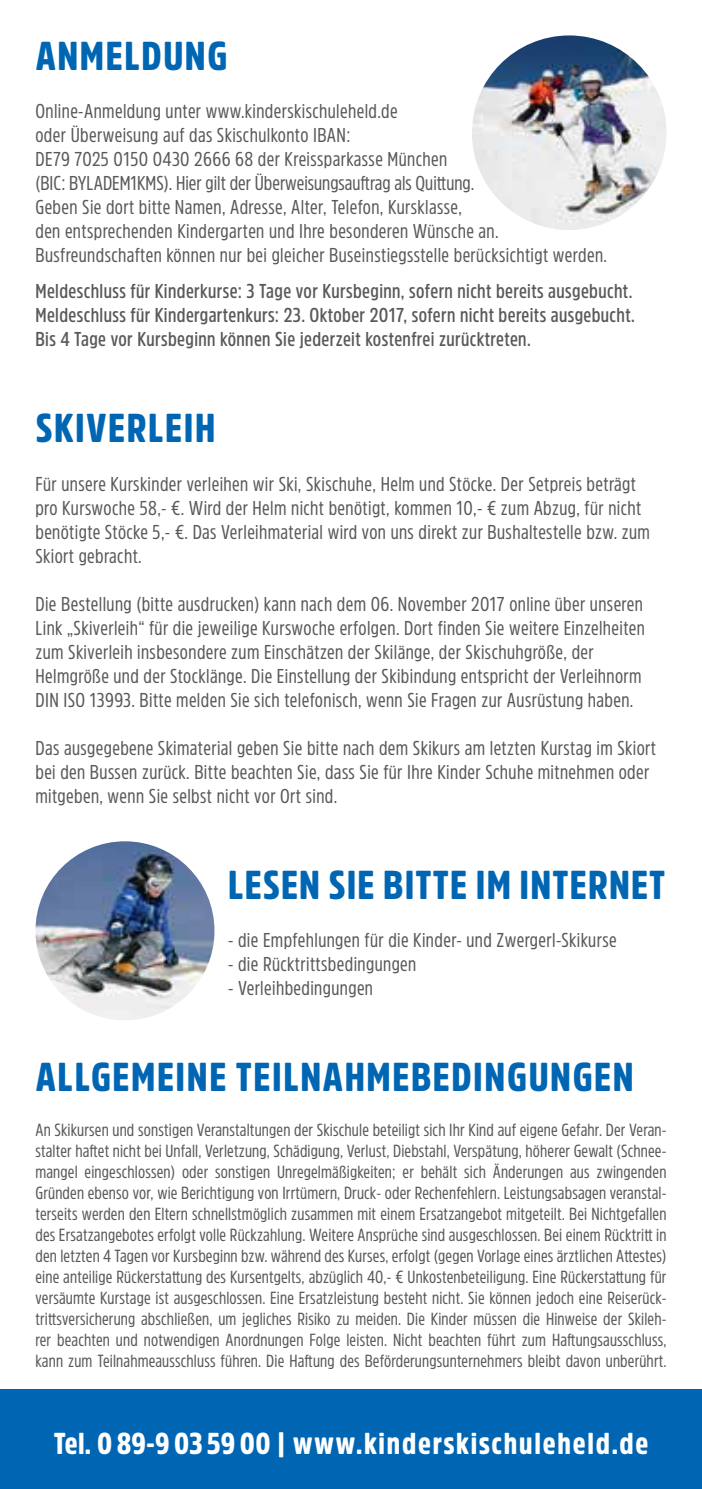
<style>
.page{position:relative;width:702px;height:1489px;background:#fff}
.page>*{position:absolute;margin:0;border:0;box-sizing:border-box;transform-origin:0 0}
.t1{font:900 40px "Amsi Pro Cond";letter-spacing:.04em;color:#0066b3}
.t2{font:900 30px "Amsi Pro Cond";letter-spacing:.06em;color:#fff}
.t3{font:20px/24px "Amsi Pro Cond";letter-spacing:.02em;color:#58595b}
.t4{font:600 20px/24px "Amsi Pro Cond";letter-spacing:.02em;color:#58595b}
.t5{font:17.5px/21px "Amsi Pro Cond";letter-spacing:.01em;color:#58595b;text-align:justify}
</style>
<div class="page">
<div style="left:0;top:1389px;width:702px;height:99px;background:#0066b3"></div>
<img style="left:472px;top:35px;width:194px;height:195px;border-radius:97px">
<img style="left:35px;top:841px;width:179px;height:179px;border-radius:89px">
<h1 class="t1" style="left:36px;top:28px;width:193px">ANMELDUNG</h1>
<p class="t3" style="left:35px;top:98px;width:573px">Online-Anmeldung unter www.kinderskischuleheld.de<br>oder Überweisung auf das Skischulkonto IBAN:<br>DE79 7025 0150 0430 2666 68 der Kreissparkasse München<br>(BIC: BYLADEM1KMS). Hier gilt der Überweisungsauftrag als Quittung.<br>Geben Sie dort bitte Namen, Adresse, Alter, Telefon, Kursklasse,<br>den entsprechenden Kindergarten und Ihre besonderen Wünsche an.<br>Busfreundschaften können nur bei gleicher Buseinstiegsstelle berücksichtigt werden.</p>
<p class="t4" style="left:35px;top:279px;width:601px">Meldeschluss für Kinderkurse: 3 Tage vor Kursbeginn, sofern nicht bereits ausgebucht.<br>Meldeschluss für Kindergartenkurs: 23. Oktober 2017, sofern nicht bereits ausgebucht.<br>Bis 4 Tage vor Kursbeginn können Sie jederzeit kostenfrei zurücktreten.</p>
<h1 class="t1" style="left:36px;top:401px;width:181px">SKIVERLEIH</h1>
<p class="t3" style="left:35px;top:471px;width:616px">Für unsere Kurskinder verleihen wir Ski, Skischuhe, Helm und Stöcke. Der Setpreis beträgt pro Kurswoche 58,- €. Wird der Helm nicht benötigt, kommen 10,- € zum Abzug, für nicht benötigte Stöcke 5,- €. Das Verleihmaterial wird von uns direkt zur Bushaltestelle bzw. zum Skiort gebracht.</p>
<p class="t3" style="left:35px;top:591px;width:611px">Die Bestellung (bitte ausdrucken) kann nach dem 06. November 2017 online über unseren Link „Skiverleih“ für die jeweilige Kurswoche erfolgen. Dort finden Sie weitere Einzelheiten zum Skiverleih insbesondere zum Einschätzen der Skilänge, der Skischuhgröße, der Helmgröße und der Stocklänge. Die Einstellung der Skibindung entspricht der Verleihnorm DIN ISO 13993. Bitte melden Sie sich telefonisch, wenn Sie Fragen zur Ausrüstung haben.</p>
<p class="t3" style="left:35px;top:735px;width:622px">Das ausgegebene Skimaterial geben Sie bitte nach dem Skikurs am letzten Kurstag im Skiort bei den Bussen zurück. Bitte beachten Sie, dass Sie für Ihre Kinder Schuhe mitnehmen oder mitgeben, wenn Sie selbst nicht vor Ort sind.</p>
<h1 class="t1" style="left:35px;top:857px;width:105px">L</h1>
<h1 class="t1" style="left:245px;top:857px;width:422px">ESEN SIE BITTE IM INTERNET</h1>
<p class="t3" style="left:228px;top:927px;width:390px">- die Empfehlungen für die Kinder- und Zwergerl-Skikurse</p>
<p class="t3" style="left:228px;top:951px;width:190px">- die Rücktrittsbedingungen</p>
<p class="t3" style="left:228px;top:975px;width:146px">- Verleihbedingungen</p>
<h1 class="t1" style="left:36px;top:1049px;width:599px">ALLGEMEINE TEILNAHMEBEDINGUNGEN</h1>
<p class="t5" style="left:35px;top:1118px;width:632px">An Skikursen und sonstigen Veranstaltungen der Skischule beteiligt sich Ihr Kind auf eigene Gefahr. Der Veran&shy;stalter haftet nicht bei Unfall, Verletzung, Schädigung, Verlust, Diebstahl, Verspätung, höherer Gewalt (Schnee&shy;mangel eingeschlossen) oder sonstigen Unregelmäßigkeiten; er behält sich Änderungen aus zwingenden Gründen ebenso vor, wie Berichtigung von Irrtümern, Druck- oder Rechenfehlern. Leistungsabsagen veranstal&shy;terseits werden den Eltern schnellstmöglich zusammen mit einem Ersatzangebot mitgeteilt. Bei Nichtgefallen des Ersatzangebotes erfolgt volle Rückzahlung. Weitere Ansprüche sind ausgeschlossen. Bei einem Rücktritt in den letzten 4 Tagen vor Kursbeginn bzw. während des Kurses, erfolgt (gegen Vorlage eines ärztlichen Attestes) eine anteilige Rückerstattung des Kursentgelts, abzüglich 40,- € Unkostenbeteiligung. Eine Rückerstattung für versäumte Kurstage ist ausgeschlossen. Eine Ersatzleistung besteht nicht. Sie können jedoch eine Reiserück&shy;trittsversicherung abschließen, um jegliches Risiko zu meiden. Die Kinder müssen die Hinweise der Skileh&shy;rer beachten und notwendigen Anordnungen Folge leisten. Nicht beachten führt zum Haftungsausschluss, kann zum Teilnahmeausschluss führen. Die Haftung des Beförderungsunternehmers bleibt davon unberührt.</p>
<h2 class="t2" style="left:54px;top:1422px;width:596px">TEL. 089-9035900 | WWW.KINDERSKISCHULEHELD.DE</h2>
</div>
